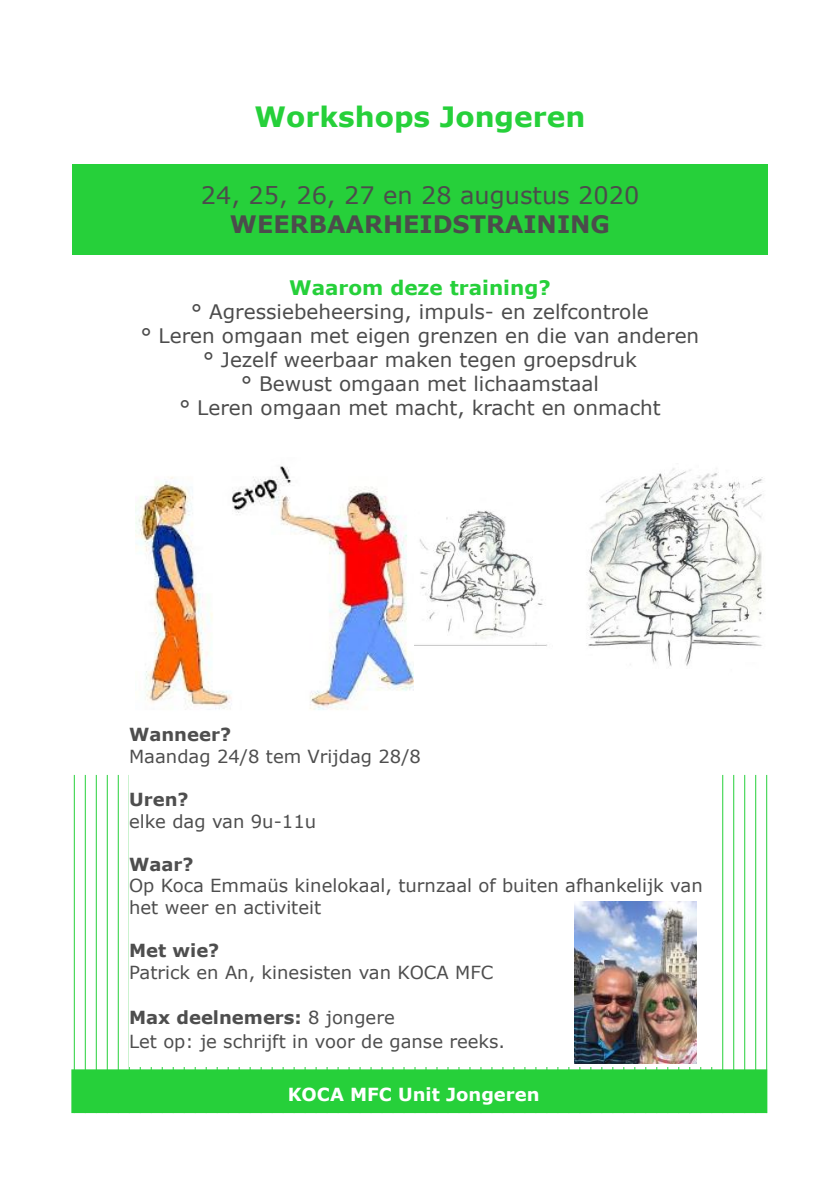
<style>
.page{position:relative;width:840px;height:1191px;background:#fff}
.page>*{position:absolute;margin:0;border:0;box-sizing:border-box;transform-origin:0 0}
.t1{font:700 28px "Verdana";color:#26d03a}
.t2{font:24px "Verdana";color:#4c4c4c}
.t3{font:700 24px "Verdana";color:#4c4c4c}
.t4{font:20px/24px "Verdana";color:#4c4c4c;text-align:center}
.t5{font:700 20px "Verdana";color:#26d03a}
.t6{font:18px/21.6px "Verdana";color:#4e4e4e}
.t7{font:700 18px "Verdana";color:#4e4e4e}
.t8{font:700 18px "Verdana";color:#fff}
.s1{font-weight:700}
</style>
<div class="page">
<hr style="left:74px;top:775px;width:1px;height:338px;background:#26d03a">
<hr style="left:85px;top:775px;width:1px;height:338px;background:#26d03a">
<hr style="left:96px;top:775px;width:1px;height:338px;background:#26d03a">
<hr style="left:107px;top:775px;width:1px;height:338px;background:#26d03a">
<hr style="left:118px;top:775px;width:1px;height:338px;background:#26d03a">
<hr style="left:129px;top:775px;width:1px;height:338px;background:#26d03a">
<hr style="left:140px;top:775px;width:1px;height:338px;background:#26d03a">
<hr style="left:151px;top:775px;width:1px;height:338px;background:#26d03a">
<hr style="left:162px;top:775px;width:1px;height:338px;background:#26d03a">
<hr style="left:173px;top:775px;width:1px;height:338px;background:#26d03a">
<hr style="left:184px;top:775px;width:1px;height:338px;background:#26d03a">
<hr style="left:194px;top:775px;width:1px;height:338px;background:#26d03a">
<hr style="left:205px;top:775px;width:1px;height:338px;background:#26d03a">
<hr style="left:216px;top:775px;width:1px;height:338px;background:#26d03a">
<hr style="left:227px;top:775px;width:1px;height:338px;background:#26d03a">
<hr style="left:238px;top:775px;width:1px;height:338px;background:#26d03a">
<hr style="left:249px;top:775px;width:1px;height:338px;background:#26d03a">
<hr style="left:260px;top:775px;width:1px;height:338px;background:#26d03a">
<hr style="left:271px;top:775px;width:1px;height:338px;background:#26d03a">
<hr style="left:282px;top:775px;width:1px;height:338px;background:#26d03a">
<hr style="left:293px;top:775px;width:1px;height:338px;background:#26d03a">
<hr style="left:304px;top:775px;width:1px;height:338px;background:#26d03a">
<hr style="left:315px;top:775px;width:1px;height:338px;background:#26d03a">
<hr style="left:326px;top:775px;width:1px;height:338px;background:#26d03a">
<hr style="left:337px;top:775px;width:1px;height:338px;background:#26d03a">
<hr style="left:348px;top:775px;width:1px;height:338px;background:#26d03a">
<hr style="left:359px;top:775px;width:1px;height:338px;background:#26d03a">
<hr style="left:370px;top:775px;width:1px;height:338px;background:#26d03a">
<hr style="left:381px;top:775px;width:1px;height:338px;background:#26d03a">
<hr style="left:392px;top:775px;width:1px;height:338px;background:#26d03a">
<hr style="left:403px;top:775px;width:1px;height:338px;background:#26d03a">
<hr style="left:414px;top:775px;width:1px;height:338px;background:#26d03a">
<hr style="left:425px;top:775px;width:1px;height:338px;background:#26d03a">
<hr style="left:436px;top:775px;width:1px;height:338px;background:#26d03a">
<hr style="left:447px;top:775px;width:1px;height:338px;background:#26d03a">
<hr style="left:458px;top:775px;width:1px;height:338px;background:#26d03a">
<hr style="left:469px;top:775px;width:1px;height:338px;background:#26d03a">
<hr style="left:480px;top:775px;width:1px;height:338px;background:#26d03a">
<hr style="left:491px;top:775px;width:1px;height:338px;background:#26d03a">
<hr style="left:502px;top:775px;width:1px;height:338px;background:#26d03a">
<hr style="left:513px;top:775px;width:1px;height:338px;background:#26d03a">
<hr style="left:524px;top:775px;width:1px;height:338px;background:#26d03a">
<hr style="left:535px;top:775px;width:1px;height:338px;background:#26d03a">
<hr style="left:546px;top:775px;width:1px;height:338px;background:#26d03a">
<hr style="left:557px;top:775px;width:1px;height:338px;background:#26d03a">
<hr style="left:568px;top:775px;width:1px;height:338px;background:#26d03a">
<hr style="left:579px;top:775px;width:1px;height:338px;background:#26d03a">
<hr style="left:590px;top:775px;width:1px;height:338px;background:#26d03a">
<hr style="left:601px;top:775px;width:1px;height:338px;background:#26d03a">
<hr style="left:612px;top:775px;width:1px;height:338px;background:#26d03a">
<hr style="left:623px;top:775px;width:1px;height:338px;background:#26d03a">
<hr style="left:634px;top:775px;width:1px;height:338px;background:#26d03a">
<hr style="left:645px;top:775px;width:1px;height:338px;background:#26d03a">
<hr style="left:656px;top:775px;width:1px;height:338px;background:#26d03a">
<hr style="left:667px;top:775px;width:1px;height:338px;background:#26d03a">
<hr style="left:678px;top:775px;width:1px;height:338px;background:#26d03a">
<hr style="left:689px;top:775px;width:1px;height:338px;background:#26d03a">
<hr style="left:699px;top:775px;width:1px;height:338px;background:#26d03a">
<hr style="left:710px;top:775px;width:1px;height:338px;background:#26d03a">
<hr style="left:721px;top:775px;width:1px;height:338px;background:#26d03a">
<hr style="left:732px;top:775px;width:1px;height:338px;background:#26d03a">
<hr style="left:743px;top:775px;width:1px;height:338px;background:#26d03a">
<hr style="left:754px;top:775px;width:1px;height:338px;background:#26d03a">
<hr style="left:765px;top:775px;width:1px;height:338px;background:#26d03a">
<div style="left:71px;top:1069px;width:695px;height:44px;background:#26d03a;border:2px solid #26d03a"></div>
<div style="left:72px;top:164px;width:695px;height:91px;background:#26d03a"></div>
<div style="left:129px;top:727px;width:582px;height:340px;background:#fff"></div>
<img style="left:413px;top:468px;width:351px;height:223px">
<img style="left:135px;top:466px;width:278px;height:244px">
<img style="left:574px;top:901px;width:122px;height:162px">
<h1 class="t1" style="left:254px;top:99px;width:332px">Workshops Jongeren</h1>
<h2 class="t2" style="left:201px;top:180px;width:439px">24, 25, 26, 27 en 28 augustus 2020</h2>
<h2 class="t3" style="left:230px;top:208px;width:381px">WEERBAARHEIDSTRAINING</h2>
<p class="t5" style="left:289px;top:274px;width:263px">Waarom deze training?</p>
<p class="t4" style="left:141px;top:299px;width:559px">° Agressiebeheersing, impuls- en zelfcontrole<br>° Leren omgaan met eigen grenzen en die van anderen ° Jezelf weerbaar maken tegen groepsdruk<br>° Bewust omgaan met lichaamstaal<br>° Leren omgaan met macht, kracht en onmacht</p>
<p class="t7" style="left:129px;top:723px;width:103px">Wanneer?</p>
<p class="t6" style="left:129px;top:745px;width:293px">Maandag 24/8 tem Vrijdag 28/8</p>
<p class="t7" style="left:129px;top:787px;width:61px">Uren?</p>
<p class="t6" style="left:129px;top:810px;width:188px">elke dag van 9u-11u</p>
<p class="t7" style="left:129px;top:852px;width:66px">Waar?</p>
<p class="t6" style="left:129px;top:875px;width:575px">Op Koca Emmaüs kinelokaal, turnzaal of buiten afhankelijk van het weer en activiteit</p>
<p class="t7" style="left:129px;top:939px;width:92px">Met wie?</p>
<p class="t6" style="left:129px;top:961px;width:365px">Patrick en An, kinesisten van KOCA MFC</p>
<p class="t6" style="left:129px;top:1006px;width:377px;line-height:24px"><span class="s1">Max deelnemers:</span> 8 jongere<br>Let op: je schrijft in voor de ganse reeks.</p>
<p class="t8" style="left:287px;top:1082px;width:253px">KOCA MFC Unit Jongeren</p>
</div>
